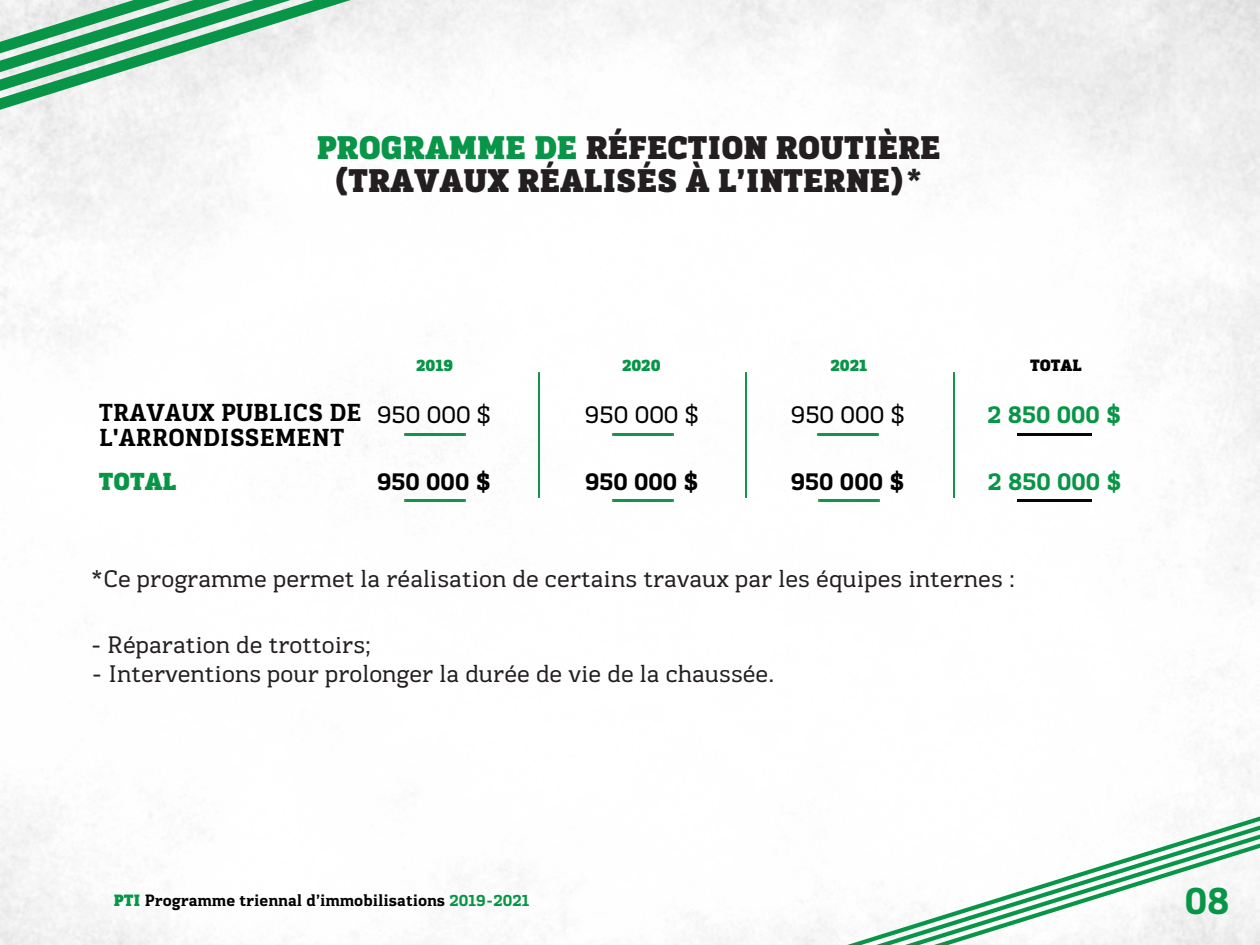
<style>
.page{position:relative;width:1260px;height:945px;background:#fff}
.page>*{position:absolute;margin:0;border:0;box-sizing:border-box;transform-origin:0 0}
.t1{font:700 39.55px "Kondolar";color:#089547}
.t2{font:900 33.6px/33.6px "Kondolar";color:#231f20;text-align:center}
.t3{font:700 25.2px/25.2px "Kondolar";color:#010101}
.t4{font:25.2px "Kondolar";color:#010101}
.t5{font:700 25.2px "Kondolar";color:#089547}
.t6{font:900 25.2px "Kondolar";color:#089547}
.t7{font:24.5px "Kondolar";color:#231f20}
.t8{font:700 16.8px "Kondolar";color:#010101}
.t9{font:900 16.8px "Kondolar";color:#089547}
.t10{font:900 16.8px "Kondolar";color:#010101}
.s1{color:#089547}
.s2{font-weight:900;color:#089547}
</style>
<div class="page">
<img style="left:0;top:0;width:1260px;height:945px">
<svg style="left:0;top:0;width:351px;height:110px"></svg>
<svg style="left:847px;top:816px;width:413px;height:129px"></svg>
<img style="left:404px;top:433px;width:61px;height:2px">
<img style="left:612px;top:433px;width:61px;height:2px">
<img style="left:818px;top:433px;width:61px;height:2px">
<img style="left:1017px;top:433px;width:74px;height:2px">
<img style="left:538px;top:373px;width:1px;height:125px">
<img style="left:746px;top:373px;width:1px;height:125px">
<img style="left:954px;top:373px;width:1px;height:125px">
<img style="left:405px;top:500px;width:60px;height:2px">
<img style="left:612px;top:500px;width:61px;height:2px">
<img style="left:818px;top:500px;width:61px;height:2px">
<img style="left:1018px;top:500px;width:74px;height:2px">
<h2 class="t2" style="left:317px;top:131px;width:625px"><span class="s1">PROGRAMME DE</span> RÉFECTION ROUTIÈRE (TRAVAUX RÉALISÉS À L’INTERNE)*</h2>
<p class="t3" style="left:99px;top:400px;width:264px">TRAVAUX PUBLICS DE<br>L'ARRONDISSEMENT</p>
<p class="t9" style="left:416px;top:355px;width:39px">2019</p>
<p class="t9" style="left:622px;top:355px;width:40px">2020</p>
<p class="t9" style="left:830px;top:355px;width:38px">2021</p>
<p class="t10" style="left:1030px;top:355px;width:53px">TOTAL</p>
<p class="t4" style="left:377px;top:398px;width:116px">950 000 $</p>
<p class="t4" style="left:585px;top:398px;width:116px">950 000 $</p>
<p class="t4" style="left:790px;top:398px;width:116px">950 000 $</p>
<p class="t5" style="left:988px;top:398px;width:136px">2 850 000 $</p>
<p class="t6" style="left:99px;top:465px;width:79px">TOTAL</p>
<p class="t3" style="left:377px;top:469px;width:115px">950 000 $</p>
<p class="t3" style="left:585px;top:469px;width:115px">950 000 $</p>
<p class="t3" style="left:791px;top:469px;width:115px">950 000 $</p>
<p class="t5" style="left:988px;top:465px;width:136px">2 850 000 $</p>
<p class="t7" style="left:90px;top:563px;width:926px">*Ce programme permet la réalisation de certains travaux par les équipes internes :</p>
<p class="t7" style="left:91px;top:629px;width:281px">- Réparation de trottoirs;</p>
<p class="t7" style="left:92px;top:658px;width:684px">- Interventions pour prolonger la durée de vie de la chaussée.</p>
<p class="t8" style="left:114px;top:890px;width:417px"><span class="s2">PTI</span> Programme triennal d’immobilisations <span class="s1">2019-2021</span></p>
<h1 class="t1" style="left:1185px;top:874px;width:46px">08</h1>
</div>
